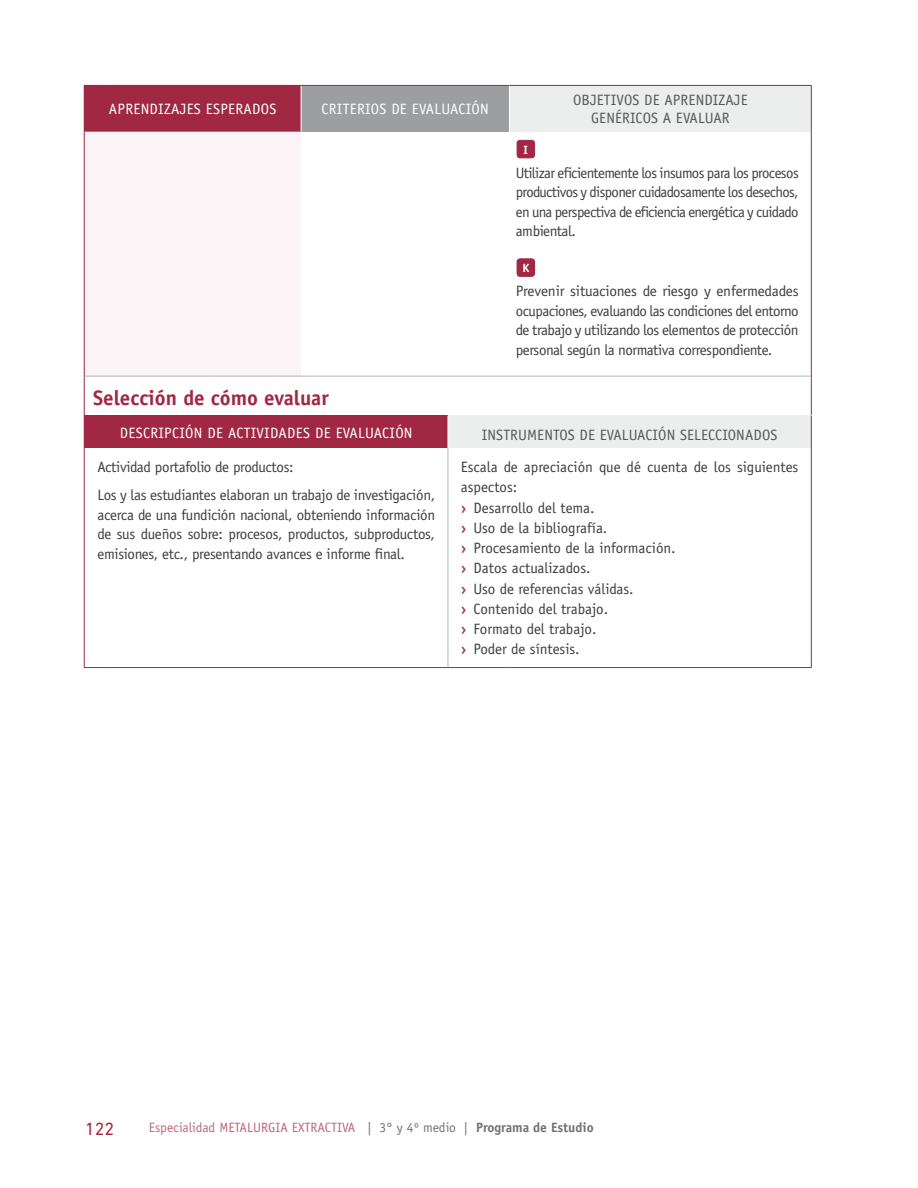
<style>
.page{position:relative;width:918px;height:1188px;background:#fff}
.page>*{position:absolute;margin:0;border:0;box-sizing:border-box;transform-origin:0 0}
.t1{font:700 21px "Officina Sans";color:#a02842}
.t2{font:18px "DIN Next LT Pro";color:#a02842}
.t3{font:15px/19.5px "Officina Sans";letter-spacing:-.02em;color:#3e3d40;text-align:justify}
.t4{font:15px/20.2px "Officina Sans";color:#3e3d40}
.t5{font:15px "Officina Sans";letter-spacing:.02em;color:#fff}
.t6{font:15px/18px "Officina Sans";letter-spacing:.01em;color:#58585a}
.t7{font:13.5px "Officina Sans";color:#bd687b}
.t8{font:700 12px "Officina Sans";color:#fff}
.s1{font-weight:700;color:#aa3d55}
.s2{color:#707172}
.s3{font-weight:700;color:#707172}
</style>
<div class="page">
<div style="left:84px;top:85px;width:217px;height:47px;background:#a02842"></div>
<div style="left:301px;top:85px;width:208px;height:47px;background:#9c9e9f"></div>
<div style="left:509px;top:85px;width:302px;height:47px;background:#eceded"></div>
<div style="left:85px;top:132px;width:216px;height:244px;background:#faf4f6"></div>
<hr style="left:509px;top:86px;width:1px;height:46px;background:#fff">
<hr style="left:301px;top:86px;width:1px;height:46px;background:#fff">
<hr style="left:811px;top:86px;width:1px;height:46px;background:#a02842">
<hr style="left:84px;top:132px;width:1px;height:244px;background:#a02842">
<hr style="left:811px;top:132px;width:1px;height:244px;background:#a02842">
<hr style="left:84px;top:376px;width:1px;height:291px;background:#a02842">
<svg style="left:84px;top:667px;width:26px;height:1px"></svg>
<hr style="left:110px;top:667px;width:191px;height:1px;background:#a02842">
<hr style="left:301px;top:667px;width:208px;height:1px;background:#a02842">
<hr style="left:509px;top:667px;width:303px;height:1px;background:#a02842">
<hr style="left:811px;top:376px;width:1px;height:291px;background:#a02842">
<hr style="left:301px;top:85px;width:208px;height:1px;background:#a02842">
<hr style="left:509px;top:85px;width:303px;height:1px;background:#a02842">
<svg style="left:85px;top:376px;width:25px;height:1px"></svg>
<hr style="left:110px;top:376px;width:191px;height:1px;background:#b1b3b4">
<hr style="left:301px;top:376px;width:208px;height:1px;background:#b1b3b4">
<hr style="left:509px;top:376px;width:302px;height:1px;background:#b1b3b4">
<div style="left:517px;top:140px;width:18px;height:18px;background:#a02842;border-radius:3px"></div>
<div style="left:517px;top:140px;width:18px;height:18px;border:1px solid #a02842;border-radius:3px"></div>
<div style="left:517px;top:259px;width:18px;height:17px;background:#a02842;border-radius:3px"></div>
<div style="left:517px;top:259px;width:18px;height:18px;border:1px solid #a02842;border-radius:3px"></div>
<div style="left:85px;top:416px;width:363px;height:32px;background:#a02842"></div>
<div style="left:448px;top:416px;width:363px;height:32px;background:#eceded"></div>
<hr style="left:448px;top:416px;width:1px;height:32px;background:#fff">
<hr style="left:448px;top:448px;width:1px;height:219px;background:#b1b3b4">
<p class="t5" style="left:109px;top:100px;width:18px">Aprendizajes</p>
<p class="t5" style="left:206px;top:100px;width:72px">ESPERADOS</p>
<p class="t5" style="left:322px;top:100px;width:16px">Criterios</p>
<p class="t5" style="left:391px;top:100px;width:30px">de evaluación</p>
<p class="t6" style="left:591px;top:91px;width:158px;text-indent:-18px">OBJETIVOS DE APRENDIZAJE genéricos</p>
<p class="t6" style="left:663px;top:109px;width:22px">a evaluar</p>
<p class="t8" style="left:524px;top:142px;width:5px">i</p>
<p class="t3" style="left:516px;top:163px;width:284px">Utilizar eficientemente los insumos para los procesos productivos y disponer cuidadosamente los desechos, en una perspectiva de eficiencia energética y cuidado ambiental.</p>
<p class="t8" style="left:522px;top:261px;width:7px">k</p>
<p class="t3" style="left:516px;top:282px;width:284px">Prevenir situaciones de riesgo y enfermedades ocupaciones, evaluando las condiciones del entorno de trabajo y utilizando los elementos de protección personal según la normativa correspondiente.</p>
<h1 class="t1" style="left:93px;top:385px;width:237px">Selección de cómo evaluar</h1>
<p class="t5" style="left:120px;top:424px;width:17px">Descripción</p>
<p class="t5" style="left:207px;top:424px;width:29px">de actividades</p>
<p class="t5" style="left:315px;top:424px;width:30px">de evaluación</p>
<p class="t6" style="left:482px;top:426px;width:15px">Instrumentos</p>
<p class="t6" style="left:580px;top:426px;width:29px">de evaluación</p>
<p class="t6" style="left:680px;top:426px;width:9px">seleccionados</p>
<p class="t3" style="left:97px;top:453px;width:339px;line-height:28px">Actividad portafolio de productos:<br>Los y las estudiantes elaboran un trabajo de investigación,</p>
<p class="t3" style="left:97px;top:505px;width:339px">acerca de una fundición nacional, obteniendo información de sus dueños sobre: procesos, productos, subproductos, emisiones, etc., presentando avances e informe final.</p>
<p class="t4" style="left:461px;top:457px;width:339px">Escala de apreciación que dé cuenta de los siguientes aspectos:<br><span class="s1">›</span> Desarrollo del tema.<br><span class="s1">›</span> Uso de la bibliografía.<br><span class="s1">›</span> Procesamiento de la información.<br><span class="s1">›</span> Datos actualizados.<br><span class="s1">›</span> Uso de referencias válidas.<br><span class="s1">›</span> Contenido del trabajo.<br><span class="s1">›</span> Formato del trabajo.<br><span class="s1">›</span> Poder de síntesis.</p>
<p class="t2" style="left:85px;top:1118px;width:31px">122</p>
<p class="t7" style="left:149px;top:1120px;width:446px">Especialidad Metalurgia Extractiva <span class="s2">| 3° y 4º medio |</span> <span class="s3">Programa de Estudio</span></p>
</div>
